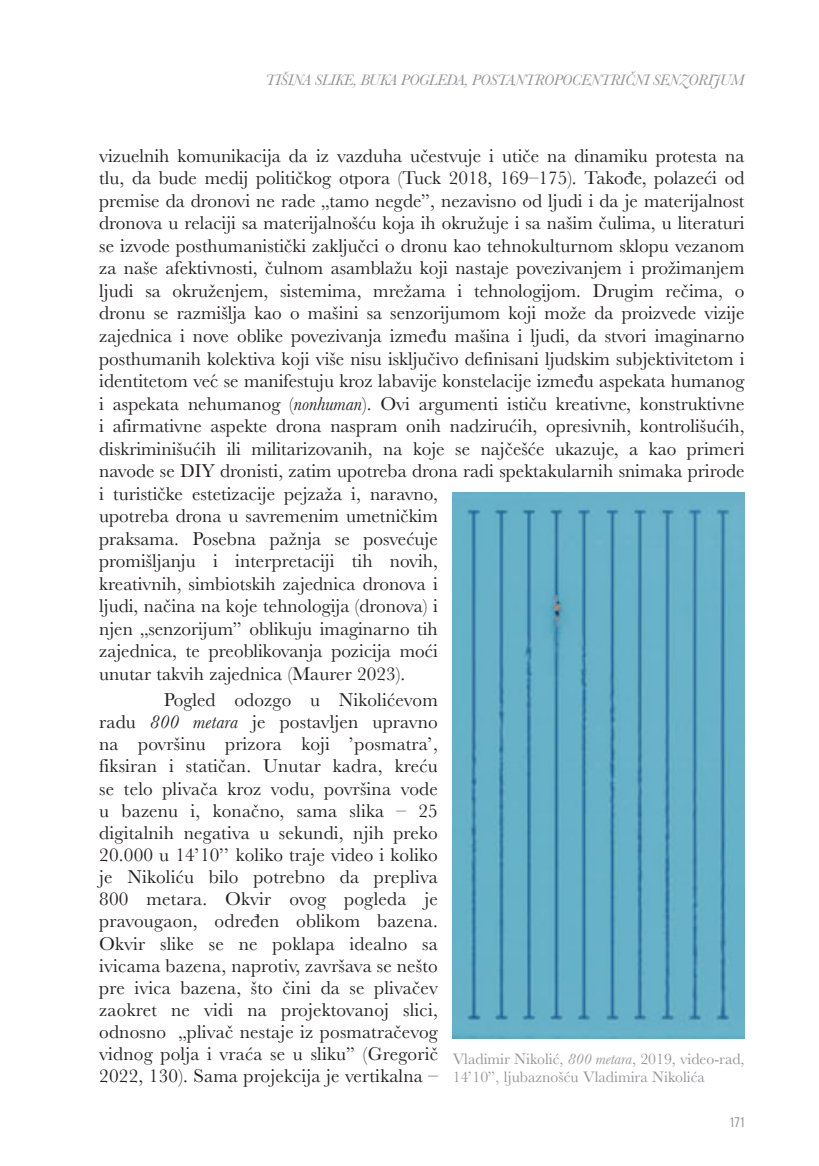
<style>
.page{position:relative;width:819px;height:1166px;background:#fff}
.page>*{position:absolute;margin:0;border:0;box-sizing:border-box;transform-origin:0 0}
.t1{font:19.25px/22.6px "Baskerville";color:#231f20}
.t2{font:15.75px/18px "Baskerville";color:#939598}
.t3{font:italic 15.75px "Baskerville";letter-spacing:-.02em;color:#939598}
.t4{font:14px "Bebas Neue";color:#939598}
.s1{font-style:italic}
</style>
<div class="page">
<img style="left:453px;top:492px;width:291px;height:546px">
<p class="t3" style="left:265px;top:71px;width:480px">TIŠINA SLIKE, BUKA POGLEDA, POSTANTROPOCENTRIČNI SENZORIJUM</p>
<p class="t1" style="left:99px;top:144px;width:646px">vizuelnih komunikacija da iz vazduha učestvuje i utiče na dinamiku protesta na tlu, da bude medij političkog otpora (Tuck 2018, 169–175). Takođe, polazeći od premise da dronovi ne rade „tamo negde”, nezavisno od ljudi i da je materijalnost dronova u relaciji sa materijalnošću koja ih okružuje i sa našim čulima, u literaturi se izvode posthumanistički zaključci o dronu kao tehnokulturnom sklopu vezanom za naše afektivnosti, čulnom asamblažu koji nastaje povezivanjem i prožimanjem ljudi sa okruženjem, sistemima, mrežama i tehnologijom. Drugim rečima, o dronu se razmišlja kao o mašini sa senzorijumom koji može da proizvede vizije zajednica i nove oblike povezivanja između mašina i ljudi, da stvori imaginarno posthumanih kolektiva koji više nisu isključivo definisani ljudskim subjektivitetom i identitetom većse manifestuju kroz labavije konstelacije između aspekata humanog i aspekata nehumanog (<span class="s1">nonhuman</span>). Ovi argumenti ističu kreativne, konstruktivne i afirmativne aspekte drona naspram onih nadzirućih, opresivnih, kontrolišućih, diskriminišućih ili militarizovanih, na koje se najčešće ukazuje, a kao primeri navode se DIY dronisti, zatim upotreba drona radi spektakularnih snimaka prirode i turističke estetizacije pejzaža i, naravno,<br>upotreba drona u savremenim umetničkim<br>praksama. Posebna pažnja se posvećuje<br>promišljanju i interpretaciji tih novih,<br>kreativnih, simbiotskih zajednica dronova i<br>ljudi, načina na koje tehnologija (dronova) i<br>njen „senzorijum” oblikuju imaginarno tih<br>zajednica, te preoblikovanja pozicija moći<br>unutar takvih zajednica (Maurer 2023).</p>
<p class="t1" style="left:99px;top:689px;width:340px;text-align:justify;text-indent:64px">Pogled odozgo u Nikolićevom radu <span class="s1">800 metara</span> je postavljen upravno na površinu prizora koji ’posmatra’, fiksiran i statičan. Unutar kadra, kreću se telo plivača kroz vodu, površina vode u bazenu i, konačno, sama slika – 25 digitalnih negativa u sekundi, njih preko 20.000 u 14’10’’ koliko traje video i koliko je Nikoliću bilo potrebno da prepliva 800 metara. Okvir ovog pogleda je pravougaon, određen oblikom bazena.<br>Okvir slike se ne poklapa idealno sa ivicama bazena, naprotiv, završava se nešto pre ivica bazena, što čini da se plivačev zaokret ne vidi na projektovanoj slici, odnosno „plivač nestaje iz posmatračevog vidnog polja i vraća se u sliku” (Gregorič 2022, 130). Sama projekcija je vertikalna –</p>
<p class="t2" style="left:453px;top:1050px;width:293px">Vladimir Nikolić, <span class="s1">800 metara</span>, 2019, video-rad,<br>14’10”, ljubaznošću Vladimira Nikolića</p>
<p class="t4" style="left:729px;top:1114px;width:16px">171</p>
</div>
